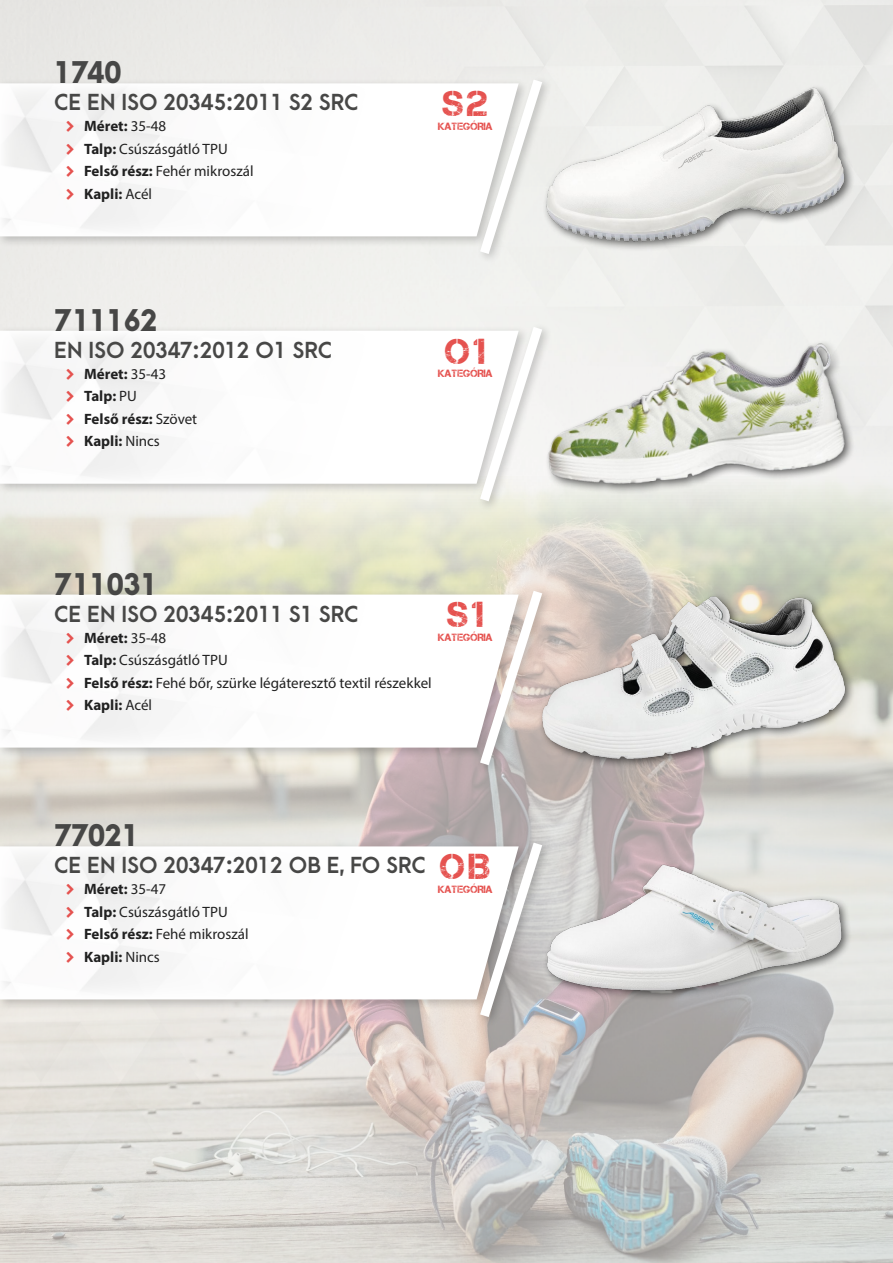
<style>
.page{position:relative;width:893px;height:1263px;background:#fff}
.page>*{position:absolute;margin:0;border:0;box-sizing:border-box;transform-origin:0 0}
.t1{font:36px "Capture Smallz";letter-spacing:.1em;color:#e5524f}
.t2{font:800 27px "Arca Majora 3";color:#474746}
.t3{font:700 21px "Arca Majora 3";color:#474746}
.t4{font:15px/22.5px "Myriad Pro";color:#212121}
.t5{font:700 15px/22.5px "Myriad Pro";color:#212121}
.t6{font:10.5px "Capture Smallz";color:#e5524f}
.s1{font-weight:700}
.s2{font-weight:400}
</style>
<div class="page">
<div style="left:265px;top:0;width:628px;height:460px;background:#eeeeeb"></div>
<img style="left:0;top:465px;width:893px;height:798px">
<div style="left:0;top:78px;width:529px;height:170px;background:#000;opacity:.2"></div>
<img style="left:0;top:83px;width:473px;height:153px">
<svg style="left:473px;top:70px;width:76px;height:194px"></svg>
<img style="left:526px;top:76px;width:337px;height:179px">
<div style="left:0;top:326px;width:529px;height:169px;background:#000;opacity:.2"></div>
<img style="left:0;top:331px;width:473px;height:153px">
<svg style="left:473px;top:317px;width:52px;height:194px"></svg>
<img style="left:525px;top:314px;width:339px;height:198px">
<div style="left:0;top:589px;width:529px;height:170px;background:#000;opacity:.2"></div>
<img style="left:0;top:594px;width:473px;height:153px">
<svg style="left:473px;top:581px;width:76px;height:194px"></svg>
<img style="left:532px;top:581px;width:325px;height:192px">
<div style="left:0;top:841px;width:529px;height:170px;background:#000;opacity:.2"></div>
<img style="left:0;top:846px;width:473px;height:153px">
<svg style="left:473px;top:833px;width:76px;height:194px"></svg>
<div style="left:542px;top:860px;width:310px;height:140px;background:#000;opacity:.6"></div>
<img style="left:539px;top:855px;width:311px;height:143px">
<svg style="left:67px;top:121px;width:7px;height:11px"></svg>
<svg style="left:67px;top:144px;width:7px;height:11px"></svg>
<svg style="left:67px;top:166px;width:7px;height:11px"></svg>
<svg style="left:67px;top:189px;width:7px;height:11px"></svg>
<svg style="left:67px;top:368px;width:7px;height:11px"></svg>
<svg style="left:67px;top:391px;width:7px;height:11px"></svg>
<svg style="left:67px;top:413px;width:7px;height:11px"></svg>
<svg style="left:67px;top:436px;width:7px;height:11px"></svg>
<svg style="left:67px;top:632px;width:7px;height:11px"></svg>
<svg style="left:67px;top:655px;width:7px;height:11px"></svg>
<svg style="left:67px;top:677px;width:7px;height:11px"></svg>
<svg style="left:67px;top:700px;width:7px;height:11px"></svg>
<svg style="left:67px;top:884px;width:7px;height:11px"></svg>
<svg style="left:67px;top:907px;width:7px;height:10px"></svg>
<svg style="left:67px;top:929px;width:7px;height:11px"></svg>
<svg style="left:67px;top:952px;width:7px;height:10px"></svg>
<h2 class="t2" style="left:54px;top:48px;width:69px">1740</h2>
<h3 class="t3" style="left:54px;top:84px;width:306px">CE EN ISO 20345:2011 S2 SRC</h3>
<p class="t4" style="left:84px;top:115px;width:171px"><span class="s1">Méret:</span> 35-48<br><span class="s1">Talp:</span> Csúszásgátló TPU<br><span class="s1">Felső rész:</span> Fehér mikroszál<br><span class="s1">Kapli:</span> Acél</p>
<h2 class="t2" style="left:54px;top:296px;width:105px">711162</h2>
<h3 class="t3" style="left:54px;top:331px;width:279px">EN ISO 20347:2012 O1 SRC</h3>
<p class="t5" style="left:84px;top:362px;width:115px">Méret: <span class="s2">35-43<br></span>Talp: <span class="s2">PU<br></span>Felső rész: <span class="s2">Szövet<br></span>Kapli: <span class="s2">Nincs</span></p>
<h1 class="t1" style="left:442px;top:84px;width:48px">S2</h1>
<p class="t6" style="left:438px;top:120px;width:56px">KATEGÓRIA</p>
<h1 class="t1" style="left:445px;top:331px;width:42px">O1</h1>
<p class="t6" style="left:438px;top:367px;width:56px">KATEGÓRIA</p>
<h2 class="t2" style="left:54px;top:559px;width:105px">711031</h2>
<h3 class="t3" style="left:54px;top:595px;width:306px">CE EN ISO 20345:2011 S1 SRC</h3>
<p class="t4" style="left:84px;top:626px;width:349px"><span class="s1">Méret:</span> 35-48<br><span class="s1">Talp:</span> Csúszásgátló TPU<br><span class="s1">Felső rész:</span> Fehé bőr, szürke légáteresztő textil részekkel<br><span class="s1">Kapli:</span> Acél</p>
<h1 class="t1" style="left:447px;top:595px;width:38px">S1</h1>
<p class="t6" style="left:438px;top:631px;width:56px">KATEGÓRIA</p>
<h2 class="t2" style="left:54px;top:811px;width:87px">77021</h2>
<h3 class="t3" style="left:54px;top:847px;width:373px">CE EN ISO 20347:2012 OB E, FO SRC</h3>
<p class="t4" style="left:84px;top:878px;width:166px"><span class="s1">Méret:</span> 35-47<br><span class="s1">Talp:</span> Csúszásgátló TPU<br><span class="s1">Felső rész:</span> Fehé mikroszál<br><span class="s1">Kapli:</span> Nincs</p>
<h1 class="t1" style="left:440px;top:847px;width:52px">OB</h1>
<p class="t6" style="left:438px;top:883px;width:56px">KATEGÓRIA</p>
</div>
